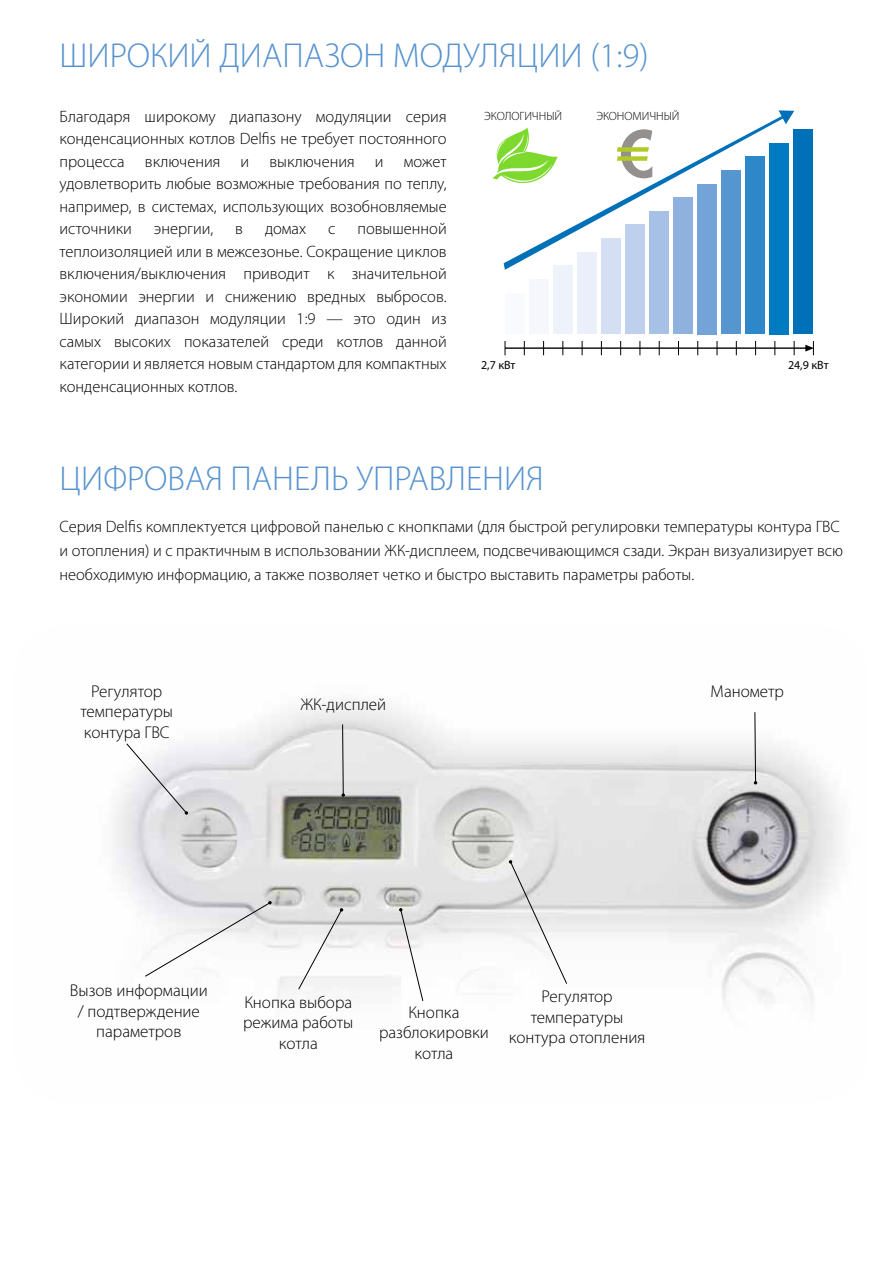
<style>
.page{position:relative;width:893px;height:1263px;background:#fff}
.page>*{position:absolute;margin:0;border:0;box-sizing:border-box;transform-origin:0 0}
.t1{font:300 34.65px "Myriad Pro";color:#5692ce}
.t2{font:300 17.1px/20.5px "Myriad Pro";color:#000;text-align:center}
.t3{font:300 16.5px/22.5px "Myriad Pro";color:#000;text-align:justify}
.t4{font:13.65px "Myriad Pro";color:#000}
.t5{font:300 12px "Myriad Pro";color:#000}
.t6{font:12px "Myriad Pro";color:#000}
</style>
<div class="page">
<img style="left:115px;top:703px;width:725px;height:309px">
<svg style="left:126px;top:742px;width:62px;height:73px"></svg>
<svg style="left:144px;top:901px;width:128px;height:76px"></svg>
<svg style="left:297px;top:908px;width:46px;height:82px"></svg>
<svg style="left:399px;top:908px;width:25px;height:94px"></svg>
<svg style="left:509px;top:860px;width:59px;height:125px"></svg>
<svg style="left:754px;top:711px;width:3px;height:73px"></svg>
<svg style="left:342px;top:724px;width:3px;height:73px"></svg>
<hr style="left:505px;top:347px;width:301px;height:2px;background:#000">
<svg style="left:805px;top:341px;width:9px;height:14px"></svg>
<svg style="left:794px;top:341px;width:1px;height:14px"></svg>
<svg style="left:775px;top:341px;width:1px;height:14px"></svg>
<svg style="left:755px;top:341px;width:1px;height:14px"></svg>
<svg style="left:736px;top:341px;width:1px;height:14px"></svg>
<svg style="left:717px;top:341px;width:1px;height:14px"></svg>
<svg style="left:697px;top:341px;width:1px;height:14px"></svg>
<svg style="left:678px;top:341px;width:1px;height:14px"></svg>
<svg style="left:659px;top:341px;width:1px;height:14px"></svg>
<svg style="left:640px;top:341px;width:1px;height:14px"></svg>
<svg style="left:620px;top:341px;width:1px;height:14px"></svg>
<svg style="left:601px;top:341px;width:1px;height:14px"></svg>
<svg style="left:582px;top:341px;width:1px;height:14px"></svg>
<svg style="left:563px;top:341px;width:1px;height:14px"></svg>
<svg style="left:543px;top:341px;width:1px;height:14px"></svg>
<svg style="left:505px;top:341px;width:1px;height:14px"></svg>
<svg style="left:524px;top:341px;width:1px;height:14px"></svg>
<div style="left:505px;top:293px;width:19px;height:41px;background:#f9fafd"></div>
<div style="left:529px;top:279px;width:19px;height:55px;background:#f5f7fc"></div>
<div style="left:553px;top:266px;width:19px;height:68px;background:#eef3fb"></div>
<div style="left:577px;top:252px;width:19px;height:82px;background:#eaeffa"></div>
<div style="left:601px;top:238px;width:19px;height:96px;background:#d4dff3"></div>
<div style="left:625px;top:225px;width:19px;height:109px;background:#bed0ed"></div>
<div style="left:649px;top:211px;width:19px;height:123px;background:#a7c1e6"></div>
<div style="left:673px;top:198px;width:19px;height:136px;background:#8fb1de"></div>
<div style="left:697px;top:184px;width:19px;height:150px;background:#74a3d7"></div>
<div style="left:721px;top:170px;width:19px;height:164px;background:#5595d0"></div>
<div style="left:745px;top:157px;width:20px;height:177px;background:#2e87c8"></div>
<div style="left:770px;top:143px;width:19px;height:191px;background:#007bc1"></div>
<div style="left:794px;top:129px;width:19px;height:205px;background:#0070b9"></div>
<svg style="left:504px;top:110px;width:290px;height:160px"></svg>
<svg style="left:492px;top:127px;width:66px;height:61px"></svg>
<svg style="left:617px;top:129px;width:35px;height:49px"></svg>
<h1 class="t1" style="left:60px;top:37px;width:591px">ШИРОКИЙ ДИАПАЗОН МОДУЛЯЦИИ (1:9)</h1>
<p class="t3" style="left:60px;top:105px;width:389px">Благодаря широкому диапазону модуляции серия конденсационных котлов Delfis не требует постоянного процесса включения и выключения и может удовлетворить любые возможные требования по теплу, например, в системах, использующих возобновляемые источники</p>
<p class="t3" style="left:60px;top:218px;width:389px;text-indent:298px">повышенной теплоизоляцией или в межсезонье. Сокращение циклов включения/выключения приводит к значительной экономии энергии и снижению вредных выбросов.<br>Широкий диапазон модуляции 1:9 — это один из самых высоких показателей среди котлов данной категории и является новым стандартом для компактных конденсационных котлов.</p>
<p class="t3" style="left:154px;top:218px;width:61px">энергии,</p>
<p class="t3" style="left:235px;top:218px;width:9px">в</p>
<p class="t3" style="left:265px;top:218px;width:43px">домах</p>
<p class="t3" style="left:328px;top:218px;width:9px">с</p>
<p class="t5" style="left:484px;top:109px;width:79px">ЭКОЛОГИЧНЫЙ</p>
<p class="t5" style="left:596px;top:109px;width:85px">ЭКОНОМИЧНЫЙ</p>
<p class="t6" style="left:481px;top:359px;width:36px">2,7 кВт</p>
<p class="t6" style="left:788px;top:359px;width:42px">24,9 кВт</p>
<p class="t4" style="left:482px;top:359px;width:39px">2.7 kW</p>
<p class="t4" style="left:790px;top:359px;width:46px">24.9 kW</p>
<h1 class="t1" style="left:60px;top:459px;width:486px">ЦИФРОВАЯ ПАНЕЛЬ УПРАВЛЕНИЯ</h1>
<p class="t3" style="left:60px;top:514px;width:785px;line-height:24px;text-align:left">Серия Delfis комплектуется цифровой панелью с кнопкпами (для быстрой регулировки температуры контура ГВС и отопления) и с практичным в использовании ЖК-дисплеем, подсвечивающимся сзади. Экран визуализирует всю необходимую информацию, а также позволяет четко и быстро выставить параметры работы.</p>
<p class="t2" style="left:80px;top:681px;width:94px">Регулятор температуры контура ГВС</p>
<p class="t2" style="left:300px;top:694px;width:87px">ЖК-дисплей</p>
<p class="t2" style="left:711px;top:681px;width:75px">Манометр</p>
<p class="t2" style="left:70px;top:981px;width:139px">Вызов информации / подтверждение параметров</p>
<p class="t2" style="left:243px;top:992px;width:112px">Кнопка выбора режима работы котла</p>
<p class="t2" style="left:379px;top:1002px;width:111px">Кнопка разблокировки котла</p>
<p class="t2" style="left:509px;top:986px;width:138px">Регулятор температуры контура отопления</p>
</div>
